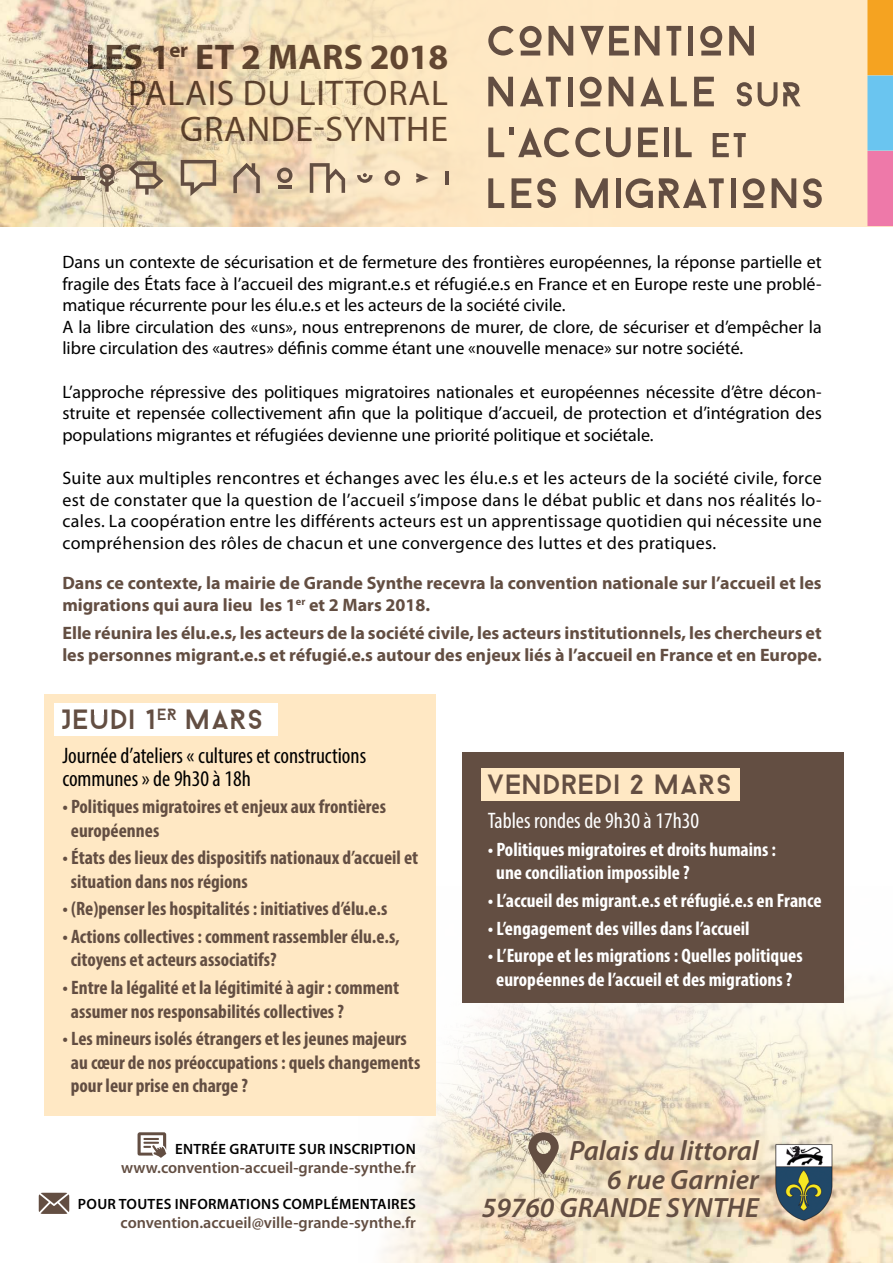
<style>
.page{position:relative;width:893px;height:1263px;background:#fff}
.page>*{position:absolute;margin:0;border:0;box-sizing:border-box;transform-origin:0 0}
.t1{font:35.7px/35.7px "Myriad Pro";letter-spacing:.02em;color:#634e42;text-align:right}
.t2{font:italic 600 27.9px/28.5px "Myriad Pro";color:#634e42;text-align:right}
.t3{font:27.75px "Droidiga";color:#634e42}
.t4{font:condensed 22.5px/22.5px "Myriad Pro";color:#000}
.t5{font:condensed 22.5px "Myriad Pro";color:#fff}
.t6{font:700 condensed 19.5px/23.4px "Myriad Pro";color:#634e42}
.t7{font:700 condensed 19.5px/23.4px "Myriad Pro";color:#fff}
.t8{font:18px/21.6px "Myriad Pro";color:#000;text-align:justify}
.t9{font:700 18px/21.6px "Myriad Pro";color:#634e42}
.t10{font:600 16.2px "Myriad Pro";color:#634e42}
.t11{font:600 14.85px "Myriad Pro";letter-spacing:.02em;color:#000}
.s1{font-weight:700}
</style>
<div class="page">
<img style="left:382px;top:887px;width:511px;height:376px">
<div style="left:44px;top:694px;width:392px;height:422px;background:#ffe8c4"></div>
<div style="left:462px;top:753px;width:381px;height:250px;background:#634e42"></div>
<div style="left:54px;top:703px;width:223px;height:33px;background:#fff"></div>
<div style="left:481px;top:768px;width:258px;height:33px;background:#ffe8c4"></div>
<div style="left:0;top:0;width:893px;height:226px;background:#ffe8c4"></div>
<img style="left:0;top:0;width:619px;height:226px">
<hr style="left:278px;top:185px;width:14px;height:3px;background:#634e42">
<svg style="left:277px;top:168px;width:16px;height:15px"></svg>
<svg style="left:385px;top:170px;width:15px;height:16px"></svg>
<hr style="left:72px;top:176px;width:13px;height:4px;background:#634e42">
<hr style="left:445px;top:171px;width:3px;height:14px;background:#634e42">
<svg style="left:99px;top:164px;width:16px;height:28px"></svg>
<svg style="left:357px;top:173px;width:16px;height:10px"></svg>
<svg style="left:310px;top:163px;width:35px;height:30px"></svg>
<svg style="left:181px;top:160px;width:35px;height:36px"></svg>
<svg style="left:129px;top:161px;width:34px;height:34px"></svg>
<svg style="left:416px;top:173px;width:13px;height:10px"></svg>
<svg style="left:233px;top:163px;width:27px;height:30px"></svg>
<img style="left:775px;top:1142px;width:60px;height:79px">
<svg style="left:467px;top:1124px;width:308px;height:109px;background:#eddbbc"></svg>
<svg style="left:528px;top:1132px;width:31px;height:42px"></svg>
<svg style="left:39px;top:1193px;width:30px;height:21px"></svg>
<svg style="left:138px;top:1132px;width:28px;height:26px"></svg>
<svg style="left:488px;top:26px;width:26px;height:30px"></svg>
<svg style="left:520px;top:26px;width:22px;height:30px"></svg>
<svg style="left:549px;top:26px;width:24px;height:30px"></svg>
<svg style="left:580px;top:26px;width:49px;height:30px"></svg>
<svg style="left:635px;top:26px;width:24px;height:30px"></svg>
<svg style="left:666px;top:26px;width:15px;height:30px"></svg>
<div style="left:688px;top:26px;width:5px;height:30px;background:#634e42"></div>
<svg style="left:700px;top:26px;width:22px;height:30px"></svg>
<svg style="left:729px;top:26px;width:25px;height:30px"></svg>
<svg style="left:488px;top:178px;width:16px;height:30px"></svg>
<svg style="left:512px;top:178px;width:19px;height:30px"></svg>
<svg style="left:537px;top:178px;width:19px;height:30px"></svg>
<svg style="left:576px;top:178px;width:32px;height:30px"></svg>
<div style="left:615px;top:178px;width:5px;height:30px;background:#634e42"></div>
<svg style="left:626px;top:178px;width:27px;height:30px"></svg>
<svg style="left:659px;top:178px;width:65px;height:30px"></svg>
<div style="left:731px;top:178px;width:5px;height:30px;background:#634e42"></div>
<svg style="left:743px;top:178px;width:22px;height:30px"></svg>
<svg style="left:772px;top:178px;width:24px;height:30px"></svg>
<svg style="left:803px;top:178px;width:19px;height:30px"></svg>
<svg style="left:488px;top:128px;width:81px;height:29px"></svg>
<svg style="left:638px;top:128px;width:20px;height:29px"></svg>
<div style="left:664px;top:128px;width:5px;height:29px;background:#634e42"></div>
<svg style="left:676px;top:128px;width:16px;height:29px"></svg>
<svg style="left:713px;top:133px;width:33px;height:24px"></svg>
<svg style="left:575px;top:127px;width:56px;height:30px"></svg>
<svg style="left:488px;top:77px;width:25px;height:29px"></svg>
<svg style="left:520px;top:77px;width:41px;height:29px"></svg>
<div style="left:568px;top:77px;width:5px;height:29px;background:#634e42"></div>
<svg style="left:580px;top:77px;width:22px;height:29px"></svg>
<svg style="left:609px;top:77px;width:24px;height:29px"></svg>
<svg style="left:640px;top:77px;width:24px;height:29px"></svg>
<svg style="left:671px;top:77px;width:16px;height:29px"></svg>
<svg style="left:694px;top:77px;width:20px;height:29px"></svg>
<svg style="left:737px;top:82px;width:15px;height:24px"></svg>
<svg style="left:783px;top:82px;width:18px;height:24px"></svg>
<svg style="left:758px;top:82px;width:19px;height:24px"></svg>
<div style="left:867px;top:151px;width:26px;height:75px;background:#ee79a9"></div>
<div style="left:867px;top:75px;width:26px;height:76px;background:#6ac5f0"></div>
<div style="left:867px;top:0;width:26px;height:75px;background:#f5a321"></div>
<h1 class="t1" style="left:86px;top:39px;width:364px"><span class="s1">LES 1</span><sup>er</sup> <span class="s1">ET 2 MARS 2018<br></span>PALAIS DU LITTORAL<br>GRANDE-SYNTHE</h1>
<p class="t8" style="left:62px;top:251px;width:761px;text-align:left">Dans un contexte de sécurisation et de fermeture des frontières européennes, la réponse partielle et fragile des États face à l’accueil des migrant.e.s et réfugié.e.s en France et en Europe reste une problé&shy;matique récurrente pour les élu.e.s et les acteurs de la société civile.<br>A la libre circulation des «uns», nous entreprenons de murer, de clore, de sécuriser et d’empêcher la libre circulation des «autres» définis comme étant une «nouvelle menace» sur notre société.</p>
<p class="t8" style="left:62px;top:381px;width:761px">L’approche répressive des politiques migratoires nationales et européennes nécessite d’être décon&shy;struite et repensée collectivement afin que la politique d’accueil, de protection et d’intégration des populations migrantes et réfugiées devienne une priorité politique et sociétale.</p>
<p class="t8" style="left:62px;top:467px;width:761px">Suite aux multiples rencontres et échanges avec les élu.e.s et les acteurs de la société civile, force est de constater que la question de l’accueil s’impose dans le débat public et dans nos réalités lo&shy;cales. La coopération entre les différents acteurs est un apprentissage quotidien qui nécessite une compréhension des rôles de chacun et une convergence des luttes et des pratiques.</p>
<p class="t9" style="left:62px;top:571px;width:761px">Dans ce contexte, la mairie de Grande Synthe recevra la convention nationale sur l’accueil et les migrations qui aura lieu les 1<sup>er</sup> et 2 Mars 2018.</p>
<p class="t9" style="left:62px;top:622px;width:761px">Elle réunira les élu.e.s, les acteurs de la société civile, les acteurs institutionnels, les chercheurs et les personnes migrant.e.s et réfugié.e.s autour des enjeux liés à l’accueil en France et en Europe.</p>
<h3 class="t3" style="left:62px;top:703px;width:205px">JEUDI 1<sup>ER</sup> MARS</h3>
<p class="t4" style="left:62px;top:744px;width:305px">Journée d’ateliers « cultures et constructions communes » de 9h30 à 18h</p>
<p class="t6" style="left:71px;top:795px;width:317px;text-indent:-9px">• Politiques migratoires et enjeux aux frontières européennes</p>
<p class="t6" style="left:71px;top:846px;width:349px;text-indent:-9px">• États des lieux des dispositifs nationaux d’accueil et situation dans nos régions</p>
<p class="t6" style="left:62px;top:897px;width:327px">• (Re)penser les hospitalités : initiatives d’élu.e.s</p>
<p class="t6" style="left:71px;top:924px;width:330px;text-indent:-9px">• Actions collectives : comment rassembler élu.e.s, citoyens et acteurs associatifs?</p>
<p class="t6" style="left:71px;top:975px;width:330px;text-indent:-9px">• Entre la légalité et la légitimité à agir : comment assumer nos responsabilités collectives ?</p>
<p class="t6" style="left:71px;top:1026px;width:351px;text-indent:-9px">• Les mineurs isolés étrangers et les jeunes majeurs au cœur de nos préoccupations : quels changements pour leur prise en charge ?</p>
<p class="t11" style="left:175px;top:1139px;width:242px">ENTRÉE GRATUITE SUR INSCRIPTION</p>
<p class="t10" style="left:121px;top:1157px;width:296px">www.convention-accueil-grande-synthe.fr</p>
<p class="t11" style="left:78px;top:1194px;width:339px">POUR TOUTES INFORMATIONS COMPLÉMENTAIRES</p>
<p class="t10" style="left:121px;top:1212px;width:297px">convention.accueil@ville-grande-synthe.fr</p>
<h3 class="t3" style="left:488px;top:768px;width:248px">VENDREDI 2 MARS</h3>
<p class="t5" style="left:488px;top:807px;width:213px">Tables rondes de 9h30 à 17h30</p>
<p class="t7" style="left:496px;top:837px;width:281px;text-indent:-9px">• Politiques migratoires et droits humains : une conciliation impossible ?</p>
<p class="t7" style="left:488px;top:888px;width:335px">• L’accueil des migrant.e.s et réfugié.e.s en France</p>
<p class="t7" style="left:488px;top:916px;width:263px">• L’engagement des villes dans l’accueil</p>
<p class="t7" style="left:488px;top:944px;width:316px;text-align:center">• L’Europe et les migrations : Quelles politiques européennes de l’accueil et des migrations ?</p>
<h2 class="t2" style="left:482px;top:1136px;width:279px">Palais du littoral<br>6 rue Garnier<br>59760 GRANDE SYNTHE</h2>
</div>
